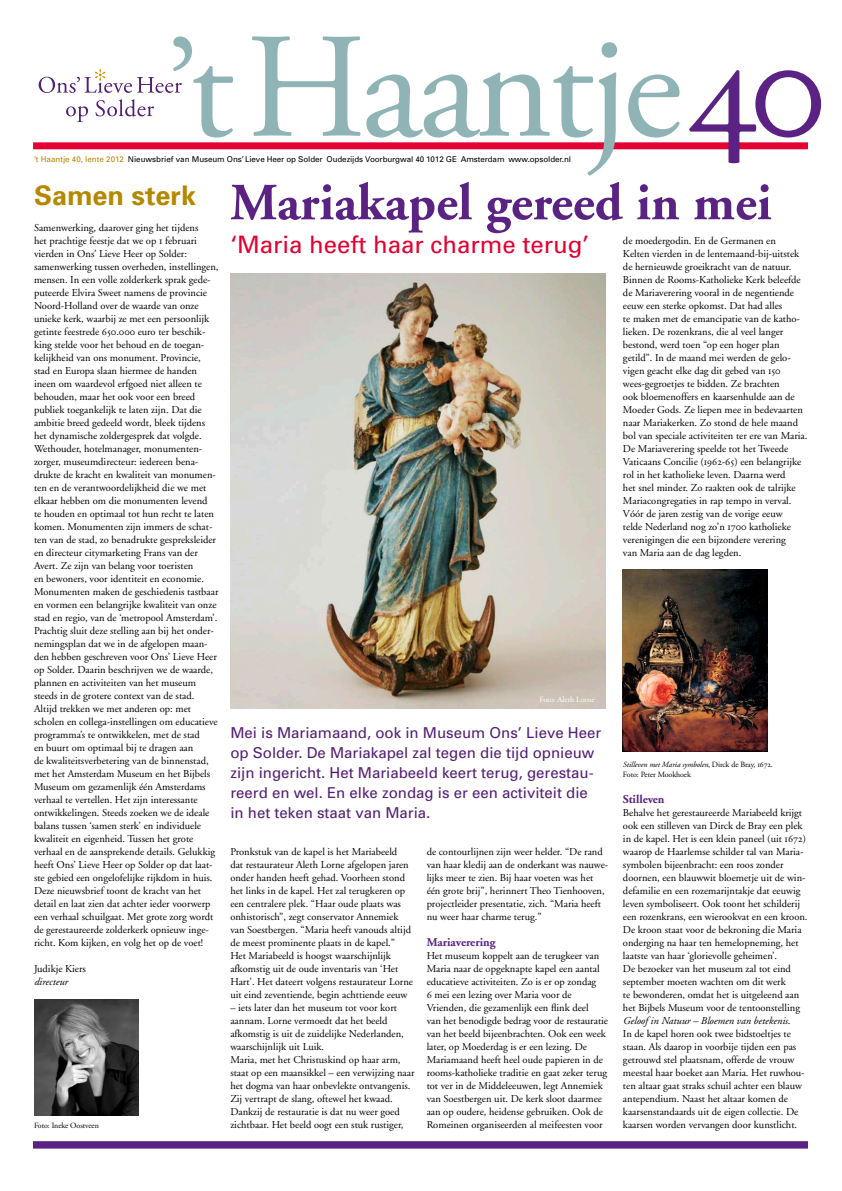
<style>
.page{position:relative;width:842px;height:1191px;background:#fff}
.page>*{position:absolute;margin:0;border:0;box-sizing:border-box;transform-origin:0 0}
.t1{font:149.4px "Adobe Garamond Pro";letter-spacing:-.03em;color:#90b4b6}
.t2{font:700 52px "Adobe Garamond";color:#5a2282}
.t3{font:700 27px "Univers";color:#b48900}
.t4{font:24px "Univers";color:#e40032}
.t5{font:15px/20px "Univers";color:#531e75}
.t6{font:700 12px "Adobe Garamond";color:#5a2282}
.t7{font:10.5px/13px "Adobe Garamond";color:#000}
.t8{font:italic 10.5px "Adobe Garamond";color:#000}
.t9{font:8px "Univers";letter-spacing:-.01em;color:#000}
.t10{font:8px/10px "Adobe Garamond";letter-spacing:-.01em;color:#000}
.t11{font:8px "Adobe Garamond";color:#fff}
.s1{font-family:"Adobe Garamond Exp";color:#5a2282}
.s2{color:#b48900}
.s3{font-family:"Adobe Garamond Exp"}
.s4{font-family:"Adobe Garamond Regular SC"}
.s5{font-style:italic}
</style>
<div class="page">
<div style="left:33px;top:142px;width:775px;height:7px;background:#e40032"></div>
<svg style="left:66px;top:106px;width:22px;height:16px"></svg>
<svg style="left:96px;top:99px;width:58px;height:18px"></svg>
<svg style="left:39px;top:69px;width:143px;height:24px"></svg>
<div style="left:33px;top:1141px;width:775px;height:7px;background:#5a2282"></div>
<img style="left:34px;top:999px;width:105px;height:117px">
<img style="left:230px;top:274px;width:375px;height:434px">
<img style="left:623px;top:569px;width:145px;height:182px">
<h1 class="t1" style="left:165px;top:-2px;width:662px">’t Haantje<span class="s1">40</span></h1>
<p class="t9" style="left:34px;top:154px;width:539px"><span class="s2">’t Haantje 40, lente 2012</span> Nieuwsbrief van Museum Ons’ Lieve Heer op Solder Oudezijds Voorburgwal 40 1012 GE Amsterdam www.opsolder.nl</p>
<h3 class="t3" style="left:34px;top:178px;width:164px">Samen sterk</h3>
<p class="t7" style="left:34px;top:221px;width:186px">Samenwerking, daarover ging het tijdens<br>het prachtige feestje dat we op <span class="s3">1</span> februari vierden in Ons’ Lieve Heer op Solder: samenwerking tussen overheden, instellingen, mensen. In een volle zolderkerk sprak gede&shy;puteerde Elvira Sweet namens de provincie Noord-Holland over de waarde van onze unieke kerk, waarbij ze met een persoonlijk getinte feestrede <span class="s3">650.000</span> euro ter beschik&shy;king stelde voor het behoud en de toegan&shy;kelijkheid van ons monument. Provincie, stad en Europa slaan hiermee de handen ineen om waardevol erfgoed niet alleen te behouden, maar het ook voor een breed publiek toegankelijk te laten zijn. Dat die ambitie breed gedeeld wordt, bleek tijdens het dynamische zoldergesprek dat volgde.<br>Wethouder, hotelmanager, monumenten&shy;zorger, museumdirecteur: iedereen bena&shy;drukte de kracht en kwaliteit van monumen&shy;ten en de verantwoordelijkheid die we met elkaar hebben om die monumenten levend<br>te houden en optimaal tot hun recht te laten komen. Monumenten zijn immers de schat&shy;ten van de stad, zo benadrukte gespreksleider en directeur citymarketing Frans van der Avert. Ze zijn van belang voor toeristen<br>en bewoners, voor identiteit en economie.<br>Monumenten maken de geschiedenis tastbaar en vormen een belangrijke kwaliteit van onze stad en regio, van de ‘metropool Amsterdam’.<br>Prachtig sluit deze stelling aan bij het onder&shy;nemingsplan dat we in de afgelopen maan&shy;den hebben geschreven voor Ons’ Lieve Heer op Solder. Daarin beschrijven we de waarde, plannen en activiteiten van het museum steeds in de grotere context van de stad.<br>Altijd trekken we met anderen op: met scholen en collega-instellingen om educatieve programma’s te ontwikkelen, met de stad<br>en buurt om optimaal bij te dragen aan<br>de kwaliteitsverbetering van de binnenstad, met het Amsterdam Museum en het Bijbels Museum om gezamenlijk één Amsterdams verhaal te vertellen. Het zijn interessante ontwikkelingen. Steeds zoeken we de ideale balans tussen ‘samen sterk’ en individuele kwaliteit en eigenheid. Tussen het grote verhaal en de aansprekende details. Gelukkig heeft Ons’ Lieve Heer op Solder op dat laat&shy;ste gebied een ongelofelijke rijkdom in huis.<br>Deze nieuwsbrief toont de kracht van het detail en laat zien dat achter ieder voorwerp een verhaal schuilgaat. Met grote zorg wordt de gerestaureerde zolderkerk opnieuw inge&shy;richt. Kom kijken, en volg het op de voet!</p>
<p class="t7" style="left:34px;top:962px;width:53px">Judikje Kiers</p>
<p class="t8" style="left:34px;top:976px;width:35px">directeur</p>
<p class="t10" style="left:34px;top:1120px;width:66px">Foto: Ineke Oostveen</p>
<h2 class="t2" style="left:230px;top:174px;width:543px">Mariakapel gereed in mei</h2>
<h3 class="t4" style="left:230px;top:230px;width:360px">‘Maria heeft haar charme terug’</h3>
<p class="t7" style="left:623px;top:234px;width:186px">de moedergodin. En de Germanen en<br>Kelten vierden in de lentemaand-bij-uitstek de hernieuwde groeikracht van de natuur.<br>Binnen de Rooms-Katholieke Kerk beleefde de Mariaverering vooral in de negentiende eeuw een sterke opkomst. Dat had alles<br>te maken met de emancipatie van de katho&shy;lieken. De rozenkrans, die al veel langer bestond, werd toen “op een hoger plan getild”. In de maand mei werden de gelo&shy;vigen geacht elke dag dit gebed van <span class="s4">150 </span>wees-gegroetjes te bidden. Ze brachten<br>ook bloemenoffers en kaarsenhulde aan de Moeder Gods. Ze liepen mee in bedevaarten naar Mariakerken. Zo stond de hele maand bol van speciale activiteiten ter ere van Maria.<br>De Mariaverering speelde tot het Tweede Vaticaans Concilie (<span class="s4">1962-65</span>) een belangrijke rol in het katholieke leven. Daarna werd<br>het snel minder. Zo raakten ook de talrijke Mariacongregaties in rap tempo in verval.<br>Vóór de jaren zestig van de vorige eeuw<br>telde Nederland nog zo’n <span class="s4">1700</span> katholieke verenigingen die een bijzondere verering<br>van Maria aan de dag legden.</p>
<p class="t11" style="left:539px;top:695px;width:57px">Foto: Aleth Lorne</p>
<h3 class="t5" style="left:230px;top:722px;width:372px">Mei is Mariamaand, ook in Museum Ons’ Lieve Heer op Solder. De Mariakapel zal tegen die tijd opnieuw zijn ingericht. Het Mariabeeld keert terug, gerestau&shy;reerd en wel. En elke zondag is er een activiteit die in het teken staat van Maria.</h3>
<p class="t7" style="left:230px;top:845px;width:184px">Pronkstuk van de kapel is het Mariabeeld<br>dat restaurateur Aleth Lorne afgelopen jaren onder handen heeft gehad. Voorheen stond het links in de kapel. Het zal terugkeren op een centralere plek. “Haar oude plaats was onhistorisch”, zegt conservator Annemiek van Soestbergen. “Maria heeft vanouds altijd de meest prominente plaats in de kapel.” Het Mariabeeld is hoogst waarschijnlijk afkomstig uit de oude inventaris van ‘Het Hart’. Het dateert volgens restaurateur Lorne uit eind zeventiende, begin achttiende eeuw</p>
<p class="t7" style="left:230px;top:1001px;width:186px">– iets later dan het museum tot voor kort aannam. Lorne vermoedt dat het beeld afkomstig is uit de zuidelijke Nederlanden, waarschijnlijk uit Luik.<br>Maria, met het Christuskind op haar arm, staat op een maansikkel – een verwijzing naar het dogma van haar onbevlekte ontvangenis.<br>Zij vertrapt de slang, oftewel het kwaad.<br>Dankzij de restauratie is dat nu weer goed zichtbaar. Het beeld oogt een stuk rustiger,</p>
<p class="t7" style="left:427px;top:845px;width:183px">de contourlijnen zijn weer helder. “De rand van haar kledij aan de onderkant was nauwe&shy;lijks meer te zien. Bij haar voeten was het één grote brij”, herinnert Theo Tienhooven, projectleider presentatie, zich. “Maria heeft nu weer haar charme terug.”</p>
<p class="t6" style="left:427px;top:936px;width:70px">Mariaverering</p>
<p class="t7" style="left:427px;top:949px;width:183px">Het museum koppelt aan de terugkeer van Maria naar de opgeknapte kapel een aantal educatieve activiteiten. Zo is er op zondag<br><span class="s4">6</span> mei een lezing over Maria voor de Vrienden, die gezamenlijk een flink deel<br>van het benodigde bedrag voor de restauratie van het beeld bijeenbrachten. Ook een week later, op Moederdag is er een lezing. De Mariamaand heeft heel oude papieren in de rooms-katholieke traditie en gaat zeker terug tot ver in de Middeleeuwen, legt Annemiek van Soestbergen uit. De kerk sloot daarmee aan op oudere, heidense gebruiken. Ook de Romeinen organiseerden al meifeesten voor</p>
<p class="t10" style="left:623px;top:759px;width:151px"><span class="s5">Stilleven met Maria symbolen</span>, Dirck de Bray, <span class="s4">1672</span>.<br>Foto: Peter Mookhoek</p>
<p class="t6" style="left:623px;top:793px;width:43px">Stilleven</p>
<p class="t7" style="left:623px;top:806px;width:186px">Behalve het gerestaureerde Mariabeeld krijgt ook een stilleven van Dirck de Bray een plek in de kapel. Het is een klein paneel (uit <span class="s4">1672</span>) waarop de Haarlemse schilder tal van Maria&shy;symbolen bijeenbracht: een roos zonder doornen, een blauwwit bloemetje uit de win&shy;defamilie en een rozemarijntakje dat eeuwig leven symboliseert. Ook toont het schilderij een rozenkrans, een wierookvat en een kroon.<br>De kroon staat voor de bekroning die Maria onderging na haar ten hemelopneming, het laatste van haar ‘glorievolle geheimen’.<br>De bezoeker van het museum zal tot eind september moeten wachten om dit werk<br>te bewonderen, omdat het is uitgeleend aan het Bijbels Museum voor de tentoonstelling <span class="s5">Geloof in Natuur – Bloemen van betekenis</span>.<br>In de kapel horen ook twee bidstoeltjes te staan. Als daarop in voorbije tijden een pas getrouwd stel plaatsnam, offerde de vrouw meestal haar boeket aan Maria. Het ruwhou&shy;ten altaar gaat straks schuil achter een blauw antependium. Naast het altaar komen de kaarsenstandaards uit de eigen collectie. De kaarsen worden vervangen door kunstlicht.</p>
</div>
